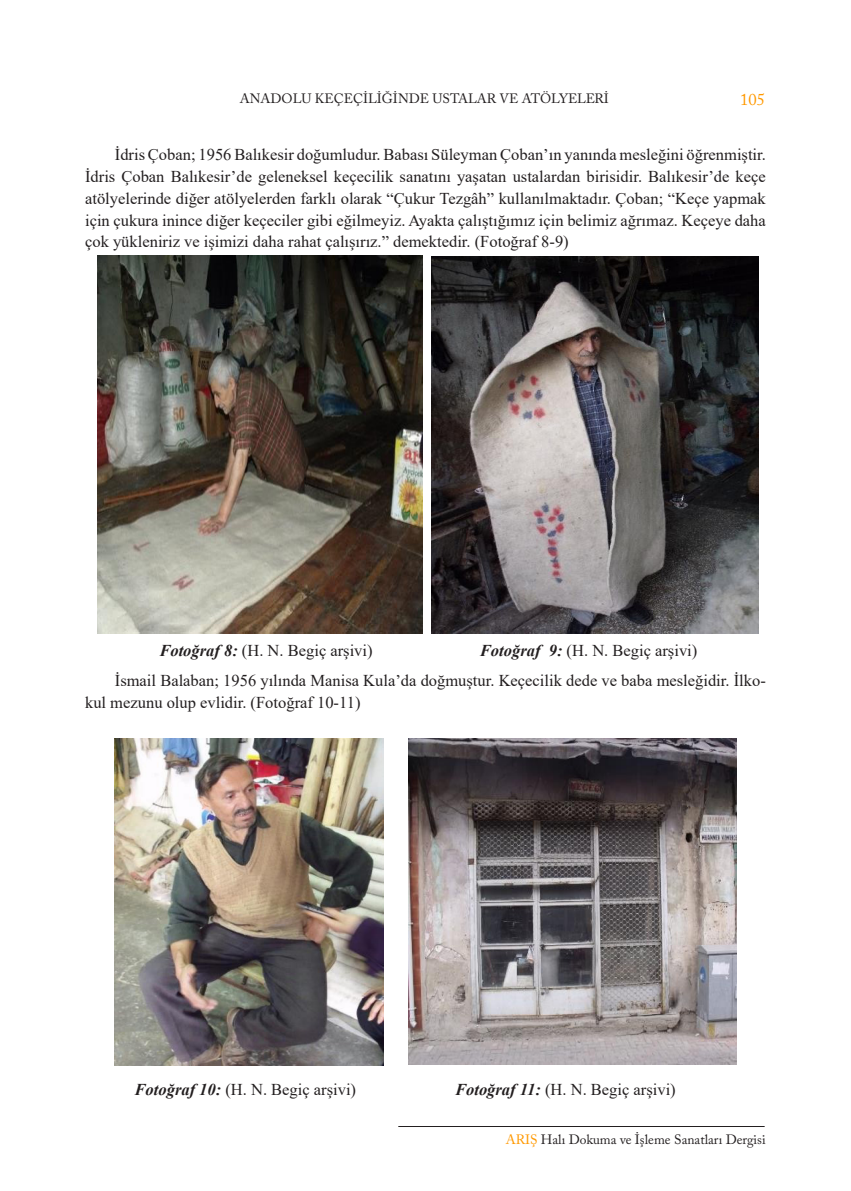
<style>
.page{position:relative;width:851px;height:1191px;background:#fff}
.page>*{position:absolute;margin:0;border:0;box-sizing:border-box;transform-origin:0 0}
.t1{font:16.5px/21.8px "Times New Roman";color:#231f20;text-align:justify}
.t2{font:16.5px "Adobe Caslon Pro";color:#f90}
.t3{font:13.5px "Adobe Caslon Pro";color:#231f20}
.s1{font-weight:700;font-style:italic}
.s2{color:#f90}
</style>
<div class="page">
<hr style="left:398px;top:1126px;width:366px;height:1px;background:#231f20">
<img style="left:97px;top:256px;width:325px;height:377px">
<img style="left:431px;top:257px;width:326px;height:377px">
<img style="left:115px;top:738px;width:269px;height:327px">
<img style="left:408px;top:738px;width:328px;height:326px">
<p class="t3" style="left:240px;top:90px;width:370px">ANADOLU KEÇEÇİLİĞİNDE USTALAR VE ATÖLYELERİ</p>
<p class="t2" style="left:740px;top:90px;width:26px">105</p>
<p class="t1" style="left:85px;top:143px;width:682px;text-indent:30px">İdris Çoban; 1956 Balıkesir doğumludur. Babası Süleyman Çoban’ın yanında mesleğini öğrenmiştir.<br>İdris Çoban Balıkesir’de geleneksel keçecilik sanatını yaşatan ustalardan birisidir. Balıkesir’de keçe atölyelerinde diğer atölyelerden farklı olarak “Çukur Tezgâh” kullanılmaktadır. Çoban; “Keçe yapmak için çukura inince diğer keçeciler gibi eğilmeyiz. Ayakta çalıştığımız için belimiz ağrımaz. Keçeye daha çok yükleniriz ve işimizi daha rahat çalışırız.” demektedir. (Fotoğraf 8-9)</p>
<p class="t1" style="left:159px;top:639px;width:215px"><span class="s1">Fotoğraf 8:</span> (H. N. Begiç arşivi)</p>
<p class="t1" style="left:480px;top:639px;width:219px"><span class="s1">Fotoğraf 9:</span> (H. N. Begiç arşivi)</p>
<p class="t1" style="left:85px;top:669px;width:682px;text-indent:30px">İsmail Balaban; 1956 yılında Manisa Kula’da doğmuştur. Keçecilik dede ve baba mesleğidir. İlko&shy;kul mezunu olup evlidir. (Fotoğraf 10-11)</p>
<p class="t1" style="left:135px;top:1078px;width:223px"><span class="s1">Fotoğraf 10:</span> (H. N. Begiç arşivi)</p>
<p class="t1" style="left:455px;top:1078px;width:222px"><span class="s1">Fotoğraf 11:</span> (H. N. Begiç arşivi)</p>
<p class="t3" style="left:505px;top:1131px;width:261px"><span class="s2">ARIŞ</span> Halı Dokuma ve İşleme Sanatları Dergisi</p>
</div>
